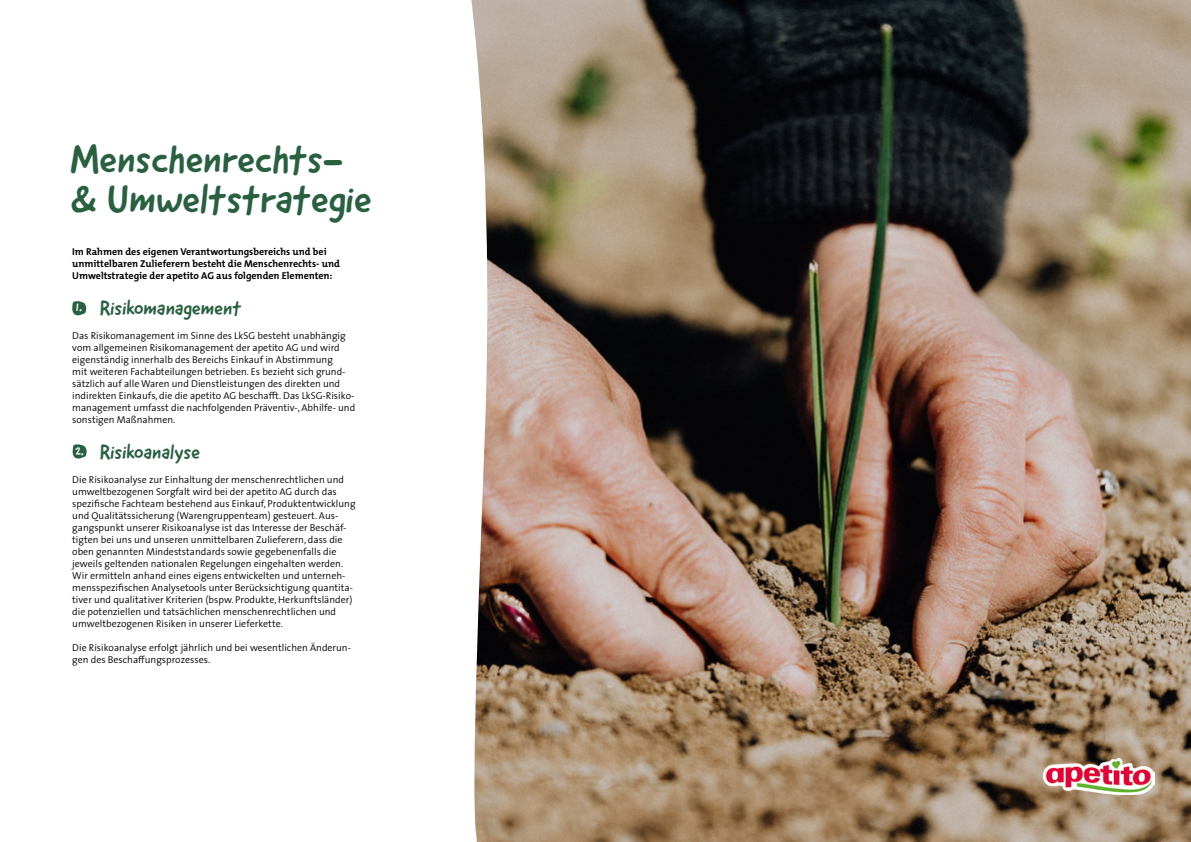
<style>
.page{position:relative;width:1191px;height:842px;background:#fff}
.page>*{position:absolute;margin:0;border:0;box-sizing:border-box;transform-origin:0 0}
.t1{font:40px/40px "Good Dog New";color:#296140}
.t2{font:20px "Good Dog New";color:#296140}
.t3{font:12px "Good Dog New";color:#fff}
.t4{font:300 10px/12px "The Sans";color:#000}
.t5{font:700 10px/12px "The Mix Os F";color:#000}
</style>
<div class="page">
<img style="left:490px;top:0;width:701px;height:842px">
<svg style="left:471px;top:0;width:19px;height:842px"></svg>
<svg style="left:72px;top:301px;width:14px;height:14px"></svg>
<svg style="left:72px;top:444px;width:15px;height:15px"></svg>
<img style="left:1043px;top:758px;width:112px;height:36px">
<h1 class="t1" style="left:70px;top:139px;width:303px">Menschenrechts-&amp; Umweltstrategie</h1>
<p class="t5" style="left:72px;top:246px;width:269px">Im Rahmen des eigenen Verantwortungsbereichs und bei unmittelbaren Zulieferern besteht die Menschenrechts- und<br>Umweltstrategie der apetito AG aus folgenden Elementen:</p>
<h2 class="t2" style="left:100px;top:295px;width:143px">Risikomanagement</h2>
<p class="t4" style="left:72px;top:329px;width:284px">Das Risikomanagement im Sinne des LkSG besteht unabhängig vom allgemeinen Risikomanagement der apetito AG und wird eigenständig innerhalb des Bereichs Einkauf in Abstimmung<br>mit weiteren Fachabteilungen betrieben. Es bezieht sich grund&shy;sätzlich auf alle Waren und Dienstleistungen des direkten und indirekten Einkaufs, die die apetito AG beschafft. Das LkSG-Risiko&shy;management umfasst die nachfolgenden Präventiv-, Abhilfe- und sonstigen Maßnahmen.</p>
<h2 class="t2" style="left:100px;top:439px;width:102px">Risikoanalyse</h2>
<p class="t4" style="left:72px;top:473px;width:285px">Die Risikoanalyse zur Einhaltung der menschenrechtlichen und umweltbezogenen Sorgfalt wird bei der apetito AG durch das spezifische Fachteam bestehend aus Einkauf, Produktentwicklung und Qualitätssicherung (Warengruppenteam) gesteuert. Aus&shy;gangspunkt unserer Risikoanalyse ist das Interesse der Beschäf&shy;tigten bei uns und unseren unmittelbaren Zulieferern, dass die oben genannten Mindeststandards sowie gegebenenfalls die jeweils geltenden nationalen Regelungen eingehalten werden.<br>Wir ermitteln anhand eines eigens entwickelten und unterneh&shy;mensspezifischen Analysetools unter Berücksichtigung quantita&shy;tiver und qualitativer Kriterien (bspw. Produkte, Herkunftsländer) die potenziellen und tatsächlichen menschenrechtlichen und umweltbezogenen Risiken in unserer Lieferkette.</p>
<p class="t4" style="left:72px;top:641px;width:280px">Die Risikoanalyse erfolgt jährlich und bei wesentlichen Änderun&shy;gen des Beschaffungsprozesses.</p>
<p class="t3" style="left:76px;top:299px;width:8px">1.</p>
<p class="t3" style="left:76px;top:443px;width:10px">2.</p>
</div>
